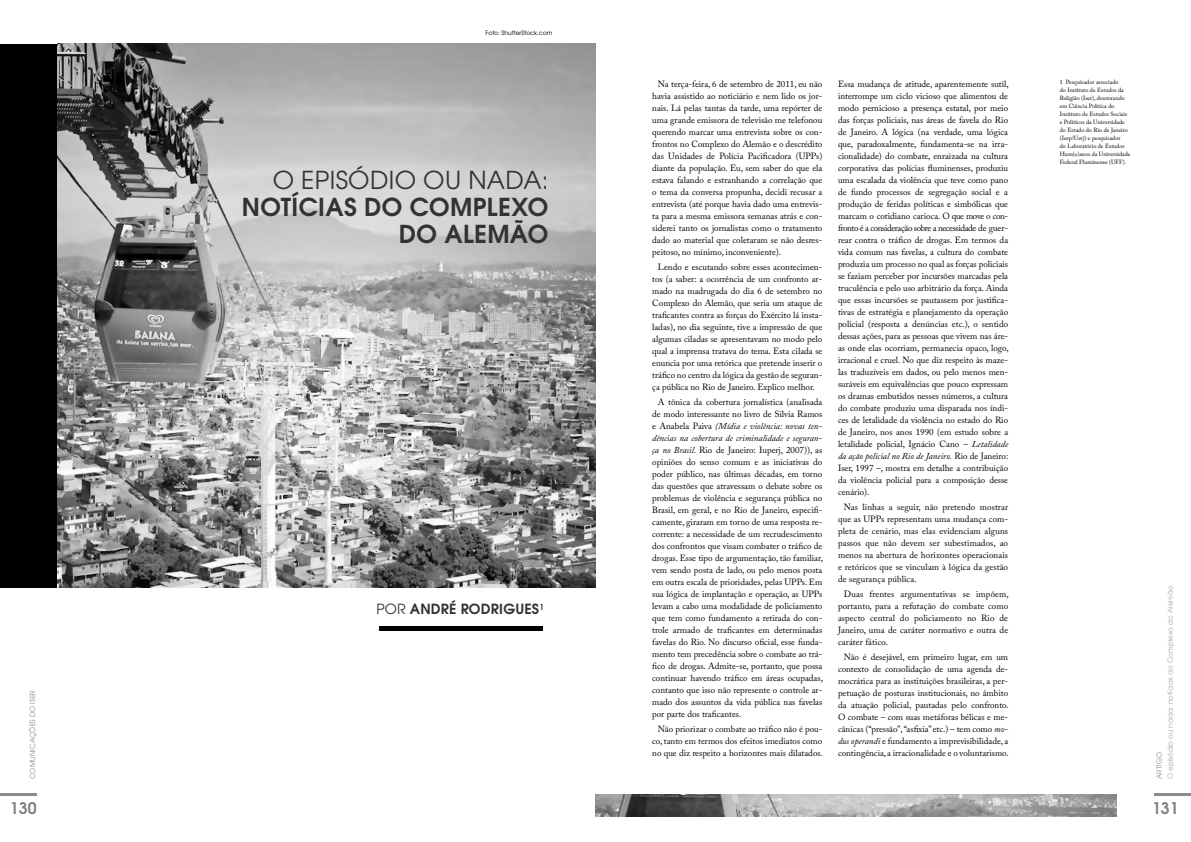
<style>
.page{position:relative;width:1191px;height:842px;background:#fff}
.page>*{position:absolute;margin:0;border:0;box-sizing:border-box;transform-origin:0 0}
.t1{font:700 24.6px/27.1px "Te X Gyre Adventor";letter-spacing:.015em;color:#333;text-align:right}
.t2{font:24.6px "Te X Gyre Adventor";letter-spacing:.015em;color:#333}
.t3{font:700 16px "Te X Gyre Adventor";color:#808285}
.t4{font:700 14px "Te X Gyre Adventor";letter-spacing:.015em;color:#333}
.t5{font:9px/12px "Adobe Caslon Pro";color:#000;text-align:justify}
.t6{font:7px "Te X Gyre Adventor";letter-spacing:.02em;color:#a7a9ac}
.t7{font:7px "Te X Gyre Adventor";letter-spacing:.015em;color:#8a8c8e}
.t8{font:6px/8px "Adobe Caslon Pro";color:#000}
.t9{font:6px "Te X Gyre Adventor";color:#000}
.s1{font-weight:400}
.s2{font-style:italic}
</style>
<div class="page">
<hr style="left:0;top:793px;width:37px;height:2px;background:#8a8c8e">
<hr style="left:1154px;top:793px;width:37px;height:2px;background:#8a8c8e">
<div style="left:0;top:44px;width:595px;height:543px;background:#000"></div>
<img style="left:57px;top:44px;width:538px;height:543px">
<div style="left:378px;top:626px;width:164px;height:5px;background:#000"></div>
<img style="left:595px;top:794px;width:521px;height:22px">
<p class="t7" style="left:27px;top:779px;width:90px;rotate:-90deg">COMUNICAÇÕES do iser</p>
<p class="t9" style="left:485px;top:28px;width:68px">Foto: ShutterStock.com</p>
<h1 class="t2" style="left:273px;top:160px;width:277px">O episódio ou nada:</h1>
<h1 class="t1" style="left:242px;top:191px;width:308px">NOTÍCIAS DO COMPLEXO<br>DO ALEMÃO</h1>
<h3 class="t4" style="left:376px;top:597px;width:169px"><span class="s1">POR</span> ANDRÉ RODRIGUES<sup>1</sup></h3>
<p class="t5" style="left:652px;top:78px;width:172px;text-indent:6px">Na terça-feira, 6 de setembro de 2011, eu não havia assistido ao noticiário e nem lido os jor&shy;nais. Lá pelas tantas da tarde, uma repórter de uma grande emissora de televisão me telefonou querendo marcar uma entrevista sobre os con&shy;frontos no Complexo do Alemão e o descrédito das Unidades de Polícia Pacificadora (UPPs) diante da população. Eu, sem saber do que ela estava falando e estranhando a correlação que o tema da conversa propunha, decidi recusar a entrevista (até porque havia dado uma entrevis&shy;ta para a mesma emissora semanas atrás e con&shy;siderei tanto os jornalistas como o tratamento dado ao material que coletaram se não desres&shy;peitoso, no mínimo, inconveniente).</p>
<p class="t5" style="left:652px;top:261px;width:172px;text-indent:6px">Lendo e escutando sobre esses acontecimen&shy;tos (a saber: a ocorrência de um confronto ar&shy;mado na madrugada do dia 6 de setembro no Complexo do Alemão, que seria um ataque de traficantes contra as forças do Exército lá insta&shy;ladas), no dia seguinte, tive a impressão de que algumas ciladas se apresentavam no modo pelo qual a imprensa tratava do tema. Esta cilada se enuncia por uma retórica que pretende inserir o tráfico no centro da lógica da gestão de seguran&shy;ça pública no Rio de Janeiro. Explico melhor.</p>
<p class="t5" style="left:652px;top:396px;width:172px;text-indent:6px">A tônica da cobertura jornalística (analisada de modo interessante no livro de Silvia Ramos e Anabela Paiva <span class="s2">(Mídia e violência: novas ten&shy;dências na cobertura de criminalidade e seguran&shy;ça no Brasil.</span> Rio de Janeiro: Iuperj, 2007)), as opiniões do senso comum e as iniciativas do poder público, nas últimas décadas, em torno das questões que atravessam o debate sobre os problemas de violência e segurança pública no Brasil, em geral, e no Rio de Janeiro, especifi&shy;camente, giraram em torno de uma resposta re&shy;corrente: a necessidade de um recrudescimento dos confrontos que visam combater o tráfico de drogas. Esse tipo de argumentação, tão familiar, vem sendo posta de lado, ou pelo menos posta em outra escala de prioridades, pelas UPPs. Em sua lógica de implantação e operação, as UPPs levam a cabo uma modalidade de policiamento que tem como fundamento a retirada do con&shy;trole armado de traficantes em determinadas favelas do Rio. No discurso oficial, esse funda&shy;mento tem precedência sobre o combate ao trá&shy;fico de drogas. Admite-se, portanto, que possa continuar havendo tráfico em áreas ocupadas, contanto que isso não represente o controle ar&shy;mado dos assuntos da vida pública nas favelas por parte dos traficantes.</p>
<p class="t5" style="left:652px;top:723px;width:172px;text-align:center">Não priorizar o combate ao tráfico não é pou&shy;co, tanto em termos dos efeitos imediatos como no que diz respeito a horizontes mais dilatados.</p>
<p class="t5" style="left:838px;top:78px;width:172px">Essa mudança de atitude, aparentemente sutil, interrompe um ciclo vicioso que alimentou de modo pernicioso a presença estatal, por meio das forças policiais, nas áreas de favela do Rio de Janeiro. A lógica (na verdade, uma lógica que, paradoxalmente, fundamenta-se na irra&shy;cionalidade) do combate, enraizada na cultura corporativa das polícias fluminenses, produziu uma escalada da violência que teve como pano de fundo processos de segregação social e a produção de feridas políticas e simbólicas que marcam o cotidiano carioca. O que move o con&shy;fronto é a consideração sobre a necessidade de guer&shy;rear contra o tráfico de drogas. Em termos da vida comum nas favelas, a cultura do combate produzia um processo no qual as forças policiais se faziam perceber por incursões marcadas pela truculência e pelo uso arbitrário da força. Ainda que essas incursões se pautassem por justifica&shy;tivas de estratégia e planejamento da operação policial (resposta a denúncias etc.), o sentido dessas ações, para as pessoas que vivem nas áre&shy;as onde elas ocorriam, permanecia opaco, logo, irracional e cruel. No que diz respeito às maze&shy;las traduzíveis em dados, ou pelo menos men&shy;suráveis em equivalências que pouco expressam os dramas embutidos nesses números, a cultura do combate produziu uma disparada nos índi&shy;ces de letalidade da violência no estado do Rio de Janeiro, nos anos 1990 (em estudo sobre a letalidade policial, Ignácio Cano – <span class="s2">Letalidade da ação policial no Rio de Janeiro.</span> Rio de Janeiro:<br>Iser, 1997 –, mostra em detalhe a contribuição da violência policial para a composição desse cenário).</p>
<p class="t5" style="left:838px;top:501px;width:172px;text-indent:6px">Nas linhas a seguir, não pretendo mostrar que as UPPs representam uma mudança com&shy;pleta de cenário, mas elas evidenciam alguns passos que não devem ser subestimados, ao menos na abertura de horizontes operacionais e retóricos que se vinculam à lógica da gestão de segurança pública.</p>
<p class="t5" style="left:838px;top:588px;width:172px;text-indent:6px">Duas frentes argumentativas se impõem, portanto, para a refutação do combate como aspecto central do policiamento no Rio de Janeiro, uma de caráter normativo e outra de caráter fático.</p>
<p class="t5" style="left:838px;top:650px;width:172px;text-align:center">Não é desejável, em primeiro lugar, em um contexto de consolidação de uma agenda de&shy;mocrática para as instituições brasileiras, a per&shy;petuação de posturas institucionais, no âmbito da atuação policial, pautadas pelo confronto.<br>O combate – com suas metáforas bélicas e me&shy;cânicas (“pressão”, “asfixia” etc.) – tem como <span class="s2">mo&shy;dus operandi</span> e fundamento a imprevisibilidade, a contingência, a irracionalidade e o voluntarismo.</p>
<p class="t8" style="left:1059px;top:78px;width:72px">1 Pesquisador associado<br>do Instituto de Estudos da<br>Religião (Iser), doutorando em Ciência Política do<br>Instituto de Estudos Sociais e Políticos da Universidade do Estado do Rio de Janeiro (Iesp/Uerj) e pesquisador<br>do Laboratório de Estudos<br>Hum(e)anos da Universidade<br>Federal Fluminense (UFF).</p>
<p class="t6" style="left:1164px;top:779px;width:195px;rotate:-90deg">O episódio ou nada: notícias do Complexo do Alemão</p>
<p class="t7" style="left:1153px;top:779px;width:29px;rotate:-90deg">artigo</p>
<h2 class="t3" style="left:10px;top:794px;width:28px">130</h2>
<h2 class="t3" style="left:1152px;top:794px;width:28px">131</h2>
</div>
